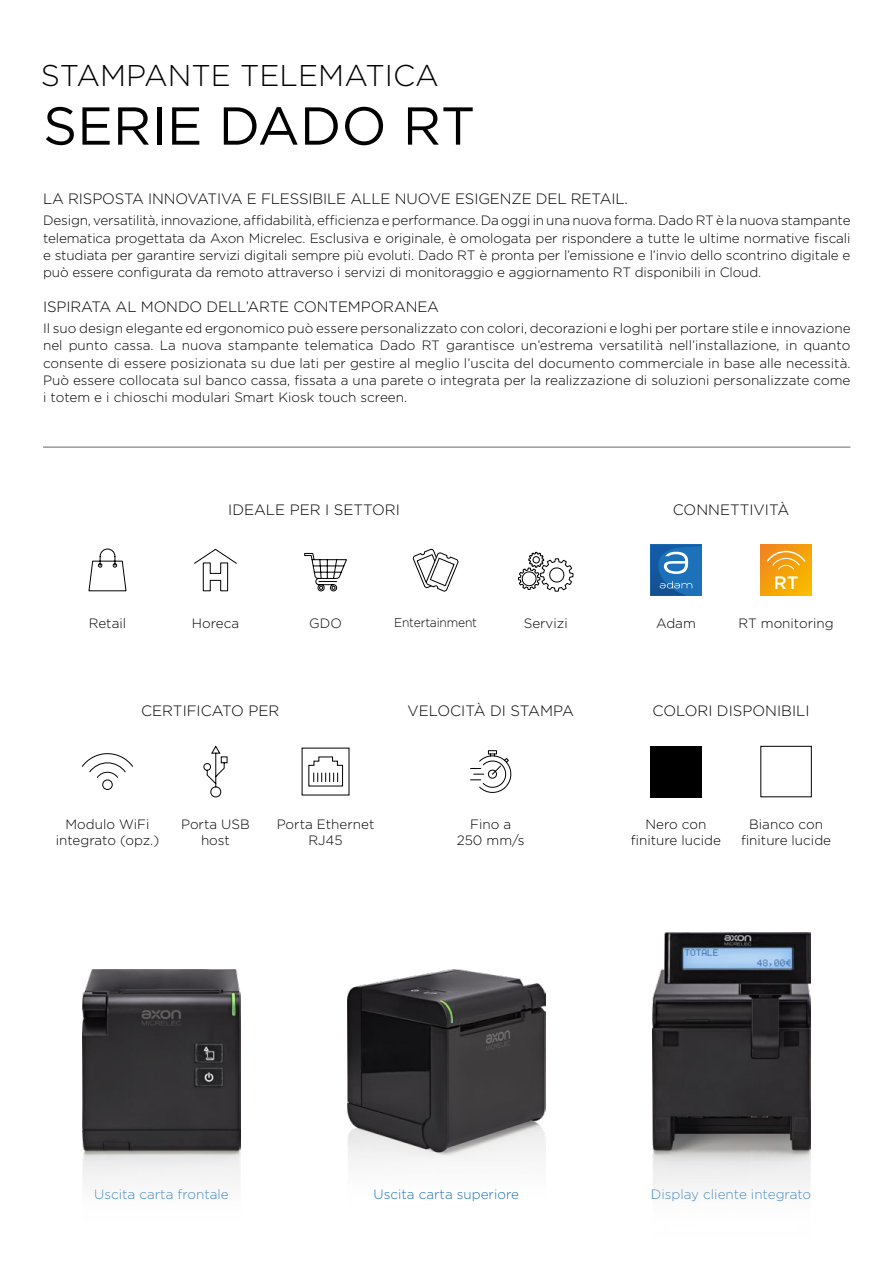
<style>
.page{position:relative;width:893px;height:1263px;background:#fff}
.page>*{position:absolute;margin:0;border:0;box-sizing:border-box;transform-origin:0 0}
.t1{font:53.25px "Gotham";color:#000}
.t2{font:300 30px "Gotham";color:#000}
.t3{font:500 18px "Gotham";color:#fff}
.t4{font:300 15px "Gotham";letter-spacing:-.01em;color:#000}
.t5{font:300 13.5px/17.2px "Gotham";color:#000;text-align:center}
.t6{font:300 13.5px "Gotham";color:#1d71b8}
.t7{font:300 12.75px "Gotham";letter-spacing:-.015em;color:#000;scale:.95 1}
</style>
<div class="page">
<img style="left:82px;top:969px;width:158px;height:215px">
<img style="left:347px;top:969px;width:198px;height:195px">
<img style="left:652px;top:932px;width:158px;height:257px">
<hr style="left:43px;top:447px;width:807px;height:1px;background:#000">
<svg style="left:88px;top:548px;width:39px;height:43px"></svg>
<svg style="left:194px;top:549px;width:43px;height:42px"></svg>
<svg style="left:304px;top:553px;width:43px;height:38px"></svg>
<svg style="left:413px;top:549px;width:46px;height:43px"></svg>
<svg style="left:518px;top:552px;width:55px;height:40px"></svg>
<svg style="left:761px;top:545px;width:51px;height:51px;background:#f5a407"></svg>
<svg style="left:765px;top:550px;width:42px;height:20px"></svg>
<div style="left:650px;top:545px;width:51px;height:51px;background:linear-gradient(to bottom,#135ca9,#145191)"></div>
<svg style="left:658px;top:546px;width:43px;height:50px;background:#377dbb"></svg>
<svg style="left:470px;top:750px;width:42px;height:43px"></svg>
<svg style="left:203px;top:746px;width:25px;height:52px"></svg>
<svg style="left:82px;top:753px;width:51px;height:37px"></svg>
<svg style="left:302px;top:747px;width:48px;height:48px"></svg>
<div style="left:650px;top:746px;width:51px;height:51px;background:#000"></div>
<div style="left:761px;top:746px;width:51px;height:51px;border:1px solid #000"></div>
<h2 class="t2" style="left:41px;top:56px;width:399px">STAMPANTE TELEMATICA</h2>
<h1 class="t1" style="left:43px;top:92px;width:434px">SERIE DADO RT</h1>
<p class="t4" style="left:43px;top:189px;width:586px">LA RISPOSTA INNOVATIVA E FLESSIBILE ALLE NUOVE ESIGENZE DEL RETAIL.</p>
<p class="t5" style="left:43px;top:211px;width:809px;text-align:justify">Design, versatilità, innovazione, affidabilità, efficienza e performance. Da oggi in una nuova forma. Dado RT è la nuova stampante telematica progettata da Axon Micrelec. Esclusiva e originale, è omologata per rispondere a tutte le ultime normative fiscali e studiata per garantire servizi digitali sempre più evoluti. Dado RT è pronta per l’emissione e l’invio dello scontrino digitale e può essere configurata da remoto attraverso i servizi di monitoraggio e aggiornamento RT disponibili in Cloud.</p>
<p class="t4" style="left:43px;top:297px;width:398px">ISPIRATA AL MONDO DELL’ARTE CONTEMPORANEA</p>
<p class="t5" style="left:43px;top:319px;width:809px;text-align:justify">Il suo design elegante ed ergonomico può essere personalizzato con colori, decorazioni e loghi per portare stile e innovazione nel punto cassa. La nuova stampante telematica Dado RT garantisce un’estrema versatilità nell’installazione, in quanto consente di essere posizionata su due lati per gestire al meglio l’uscita del documento commerciale in base alle necessità.<br>Può essere collocata sul banco cassa, fissata a una parete o integrata per la realizzazione di soluzioni personalizzate come i totem e i chioschi modulari Smart Kiosk touch screen.</p>
<p class="t4" style="left:228px;top:500px;width:173px">IDEALE PER I SETTORI</p>
<p class="t4" style="left:673px;top:500px;width:118px">CONNETTIVITÀ</p>
<h3 class="t3" style="left:774px;top:571px;width:26px">RT</h3>
<p class="t5" style="left:89px;top:614px;width:39px">Retail</p>
<p class="t5" style="left:192px;top:614px;width:49px">Horeca</p>
<p class="t5" style="left:309px;top:614px;width:34px">GDO</p>
<p class="t7" style="left:394px;top:614px;width:89px">Entertainment</p>
<p class="t5" style="left:524px;top:614px;width:45px">Servizi</p>
<p class="t5" style="left:656px;top:614px;width:41px">Adam</p>
<p class="t5" style="left:738px;top:614px;width:97px">RT monitoring</p>
<p class="t4" style="left:141px;top:701px;width:140px">CERTIFICATO PER</p>
<p class="t4" style="left:407px;top:701px;width:168px">VELOCITÀ DI STAMPA</p>
<p class="t5" style="left:56px;top:816px;width:105px;line-height:16.2px">Modulo WiFi integrato (opz.)</p>
<p class="t5" style="left:181px;top:816px;width:70px;line-height:16.2px">Porta USB host</p>
<p class="t5" style="left:277px;top:816px;width:99px;line-height:16.2px">Porta Ethernet<br>RJ45</p>
<p class="t5" style="left:457px;top:816px;width:69px;line-height:16.2px">Fino a<br>250 mm/s</p>
<p class="t4" style="left:653px;top:701px;width:158px">COLORI DISPONIBILI</p>
<p class="t5" style="left:631px;top:816px;width:92px;line-height:16.2px">Nero con finiture lucide</p>
<p class="t5" style="left:741px;top:816px;width:92px;line-height:16.2px">Bianco con finiture lucide</p>
<p class="t6" style="left:94px;top:1186px;width:136px">Uscita carta frontale</p>
<p class="t6" style="left:374px;top:1186px;width:147px">Uscita carta superiore</p>
<p class="t6" style="left:651px;top:1186px;width:162px">Display cliente integrato</p>
</div>
